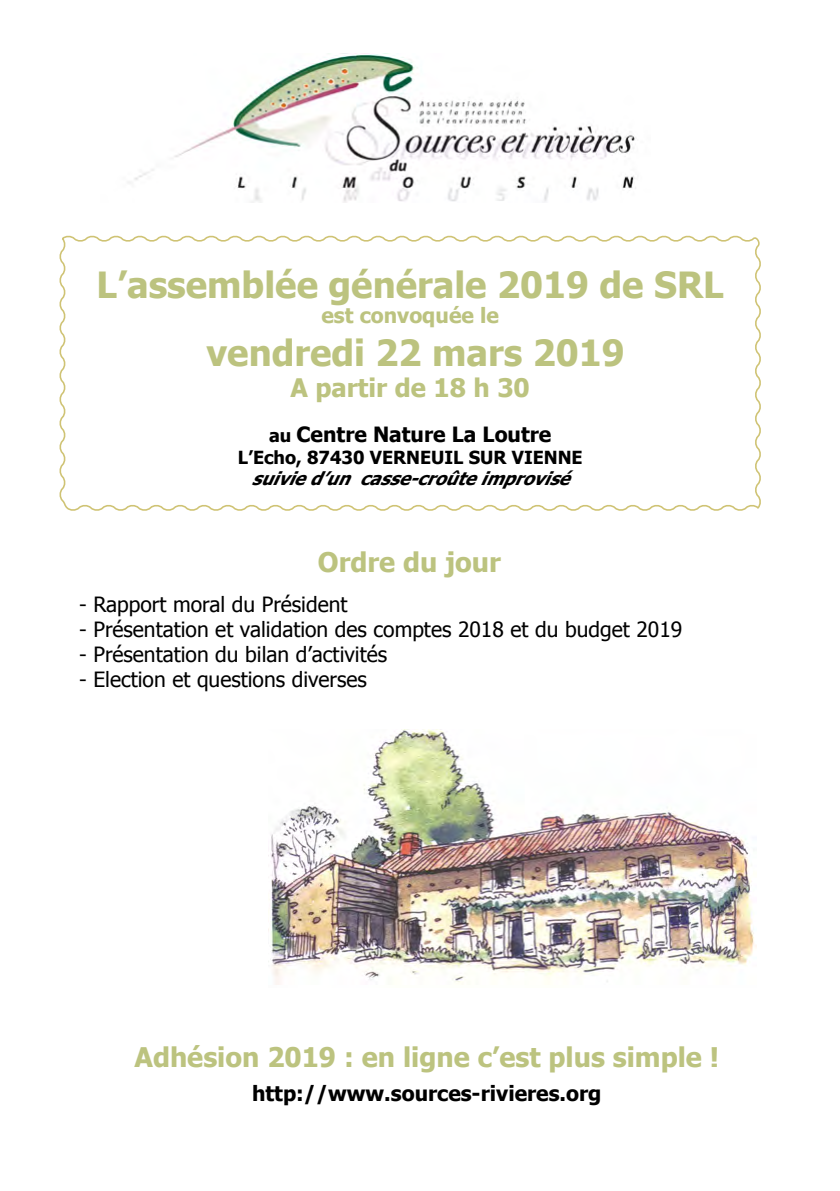
<style>
.page{position:relative;width:840px;height:1191px;background:#fff}
.page>*{position:absolute;margin:0;border:0;box-sizing:border-box;transform-origin:0 0}
.t1{font:700 36px "Tahoma";color:#bcc37f}
.t2{font:700 27px "Tahoma";color:#bcc37f}
.t3{font:700 25.6px "Tahoma";color:#bcc37f}
.t4{font:21px "Tahoma";color:#000}
.t5{font:700 21px "Tahoma";color:#000}
.t6{font:700 21px "Tahoma";color:#bcc37f}
.t7{font:italic 700 18px "Tahoma";color:#000}
.t8{font:700 18px "Tahoma";color:#000}
.s1{font-size:18px}
</style>
<div class="page">
<svg style="left:59px;top:235px;width:702px;height:276px"></svg>
<img style="left:268px;top:729px;width:488px;height:256px">
<img style="left:128px;top:54px;width:508px;height:149px">
<h1 class="t1" style="left:97px;top:260px;width:628px">L’assemblée générale 2019 de SRL</h1>
<p class="t6" style="left:321px;top:301px;width:179px">est convoquée le</p>
<h1 class="t1" style="left:206px;top:328px;width:419px">vendredi 22 mars 2019</h1>
<p class="t3" style="left:290px;top:370px;width:241px">A partir de 18 h 30</p>
<p class="t5" style="left:269px;top:420px;width:284px"><span class="s1">au</span> Centre Nature La Loutre</p>
<p class="t8" style="left:237px;top:444px;width:346px">L’Echo, 87430 VERNEUIL SUR VIENNE</p>
<p class="t7" style="left:251px;top:466px;width:329px">suivied’uncasse-croûteimprovisé</p>
<p class="t2" style="left:318px;top:543px;width:184px">Ordre du jour</p>
<p class="t4" style="left:79px;top:590px;width:269px">- Rapport moral du Président</p>
<p class="t4" style="left:79px;top:615px;width:604px">- Présentation et validation des comptes 2018 et du budget 2019</p>
<p class="t4" style="left:79px;top:640px;width:309px">- Présentation du bilan d’activités</p>
<p class="t4" style="left:79px;top:665px;width:289px">- Election et questions diverses</p>
<p class="t2" style="left:134px;top:1038px;width:586px">Adhésion 2019 : en ligne c’est plus simple !</p>
<p class="t5" style="left:252px;top:1078px;width:351px">http://www.sources-rivieres.org</p>
</div>
